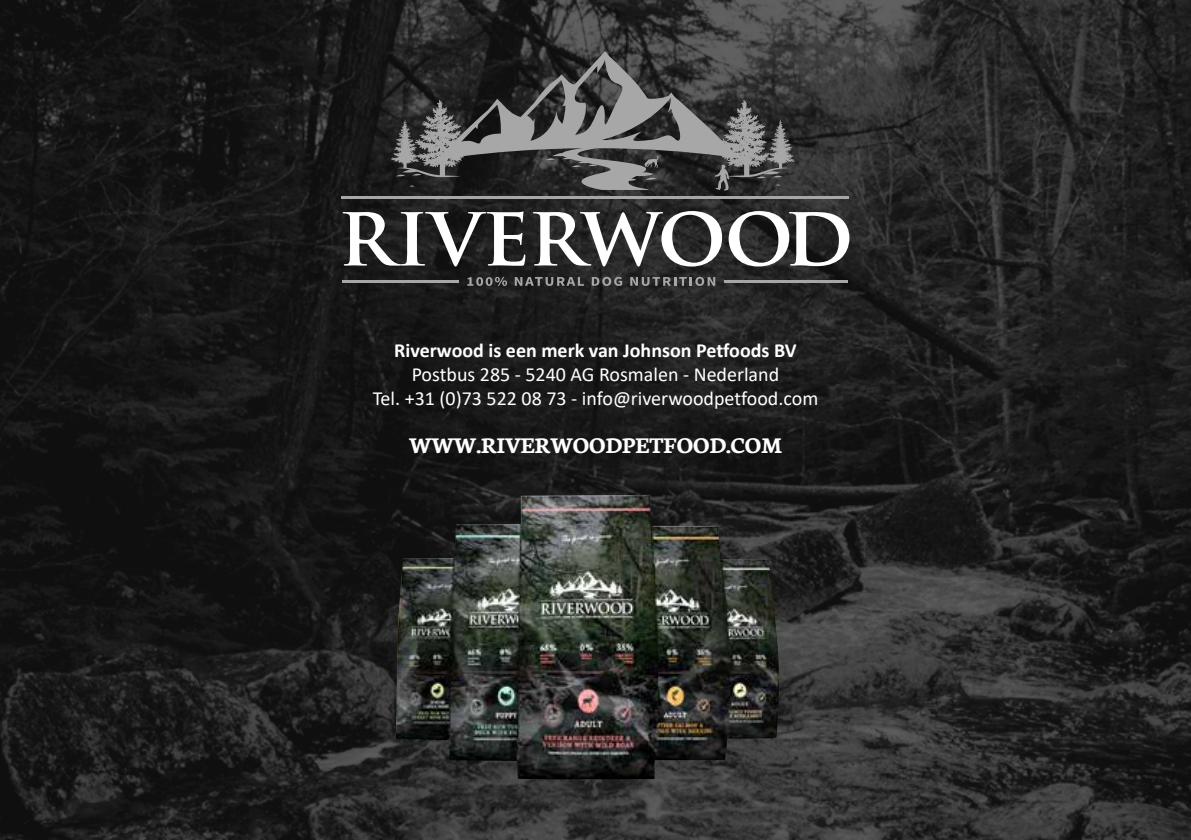
<style>
.page{position:relative;width:1191px;height:840px;background:#fff}
.page>*{position:absolute;margin:0;border:0;box-sizing:border-box;transform-origin:0 0}
.t1{font:700 24px "Neuton";color:#fff}
.t2{font:20px/24px "Calibri";color:#fff;text-align:center}
.t3{font:700 20px "Calibri";color:#fff}
</style>
<div class="page">
<img style="left:0;top:0;width:1191px;height:839px">
<img style="left:396px;top:494px;width:383px;height:285px">
<hr style="left:341px;top:196px;width:508px;height:3px;background:#a7a7a8">
<svg style="left:391px;top:51px;width:403px;height:139px;background:#4c4c4c"></svg>
<hr style="left:342px;top:280px;width:117px;height:3px;background:#a7a7a8">
<hr style="left:724px;top:280px;width:124px;height:3px;background:#a7a7a8">
<svg style="left:342px;top:211px;width:183px;height:55px"></svg>
<svg style="left:533px;top:211px;width:189px;height:55px"></svg>
<svg style="left:728px;top:211px;width:121px;height:55px"></svg>
<svg style="left:546px;top:152px;width:51px;height:15px"></svg>
<svg style="left:396px;top:168px;width:25px;height:9px"></svg>
<svg style="left:756px;top:170px;width:26px;height:16px"></svg>
<svg style="left:625px;top:156px;width:34px;height:25px"></svg>
<svg style="left:715px;top:164px;width:14px;height:26px"></svg>
<svg style="left:467px;top:277px;width:40px;height:9px"></svg>
<svg style="left:515px;top:277px;width:69px;height:9px"></svg>
<svg style="left:592px;top:277px;width:30px;height:9px"></svg>
<svg style="left:630px;top:277px;width:85px;height:9px"></svg>
<p class="t3" style="left:394px;top:336px;width:404px">Riverwood is een merk van Johnson Petfoods BV</p>
<p class="t2" style="left:373px;top:361px;width:447px">Postbus 285 - 5240 AG Rosmalen - Nederland<br>Tel. +31 (0)73 522 08 73 - info@riverwoodpetfood.com</p>
<p class="t1" style="left:409px;top:429px;width:374px">WWW.RIVERWOODPETFOOD.COM</p>
</div>
